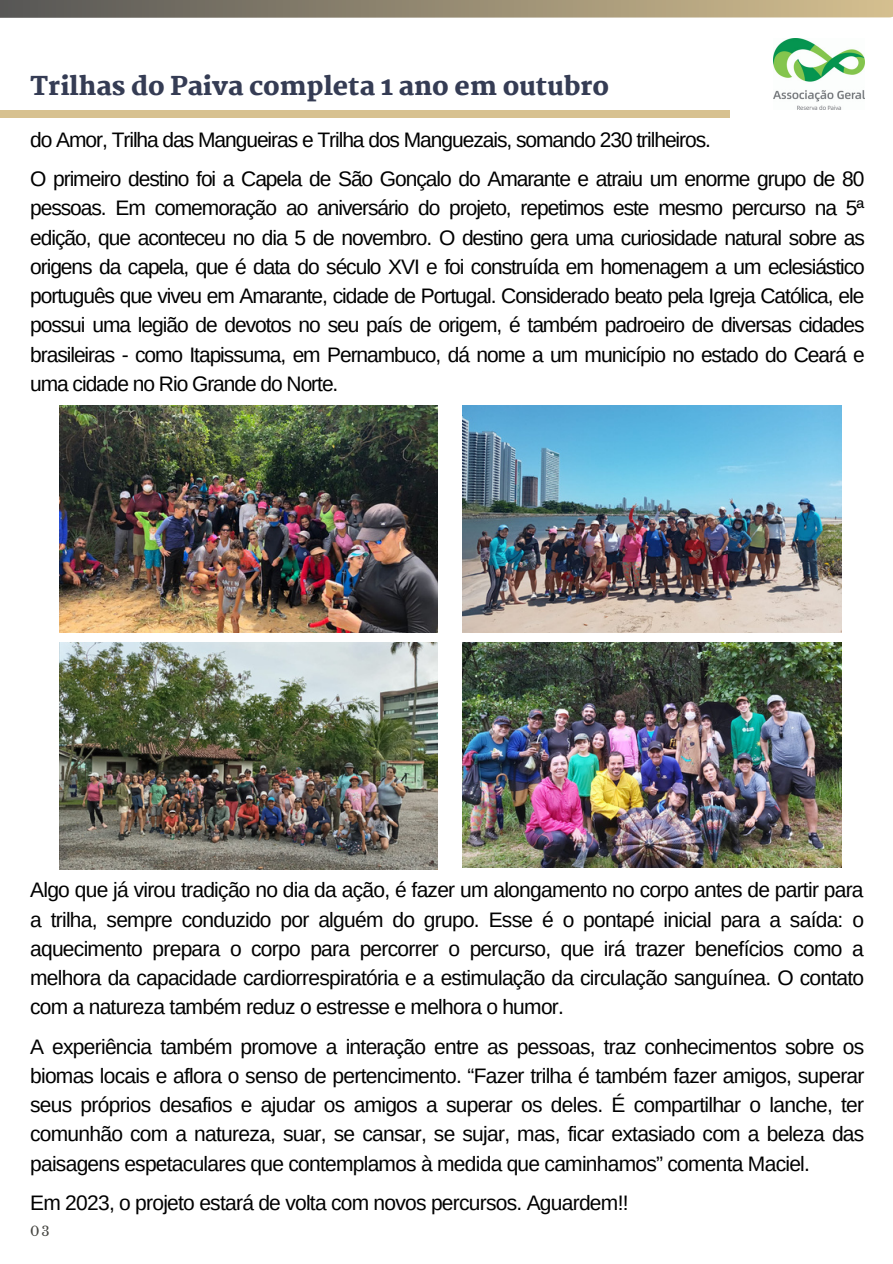
<style>
.page{position:relative;width:893px;height:1264px;background:#fff}
.page>*{position:absolute;margin:0;border:0;box-sizing:border-box;transform-origin:0 0}
.t1{font:800 25.5px "Martel";color:#353c54}
.t2{font:21px/29.2px "Arimo";letter-spacing:-.05em;color:#000;text-align:justify}
.t3{font:13.2px "Libre Baskerville";color:#444440}
</style>
<div class="page">
<svg style="left:0;top:0;width:892px;height:18px;background:#978c74"></svg>
<img style="left:773px;top:39px;width:91px;height:71px">
<div style="left:0;top:110px;width:729px;height:7px;background:#d7c190"></div>
<img style="left:60px;top:405px;width:377px;height:228px">
<img style="left:462px;top:405px;width:379px;height:228px">
<img style="left:60px;top:642px;width:377px;height:227px">
<img style="left:462px;top:642px;width:379px;height:225px">
<p class="t1" style="left:30px;top:72px;width:580px">Trilhas do Paiva completa 1 ano em outubro</p>
<p class="t2" style="left:30px;top:120px;width:835px;line-height:39.3px">do Amor, Trilha das Mangueiras e Trilha dos Manguezais, somando 230 trilheiros.<br>O primeiro destino foi a Capela de São Gonçalo do Amarante e atraiu um enorme grupo de 80</p>
<p class="t2" style="left:30px;top:193px;width:836px">pessoas. Em comemoração ao aniversário do projeto, repetimos este mesmo percurso na 5ª edição, que aconteceu no dia 5 de novembro. O destino gera uma curiosidade natural sobre as origens da capela, que é data do século XVI e foi construída em homenagem a um eclesiástico português que viveu em Amarante, cidade de Portugal. Considerado beato pela Igreja Católica, ele possui uma legião de devotos no seu país de origem, é também padroeiro de diversas cidades brasileiras - como Itapissuma, em Pernambuco, dá nome a um município no estado do Ceará e uma cidade no Rio Grande do Norte.</p>
<p class="t2" style="left:30px;top:875px;width:835px">Algo que já virou tradição no dia da ação, é fazer um alongamento no corpo antes de partir para a trilha, sempre conduzido por alguém do grupo. Esse é o pontapé inicial para a saída: o aquecimento prepara o corpo para percorrer o percurso, que irá trazer benefícios como a melhora da capacidade cardiorrespiratória e a estimulação da circulação sanguínea. O contato com a natureza também reduz o estresse e melhora o humor.</p>
<p class="t2" style="left:30px;top:1031px;width:835px">A experiência também promove a interação entre as pessoas, traz conhecimentos sobre os biomas locais e aflora o senso de pertencimento. “Fazer trilha é também fazer amigos, superar seus próprios desafios e ajudar os amigos a superar os deles. É compartilhar o lanche, ter comunhão com a natureza, suar, se cansar, se sujar, mas, ficar extasiado com a beleza das paisagens espetaculares que contemplamos à medida que caminhamos” comenta Maciel.</p>
<p class="t2" style="left:30px;top:1187px;width:600px">Em 2023, o projeto estará de volta com novos percursos. Aguardem!!</p>
<p class="t3" style="left:30px;top:1223px;width:21px">03</p>
</div>
